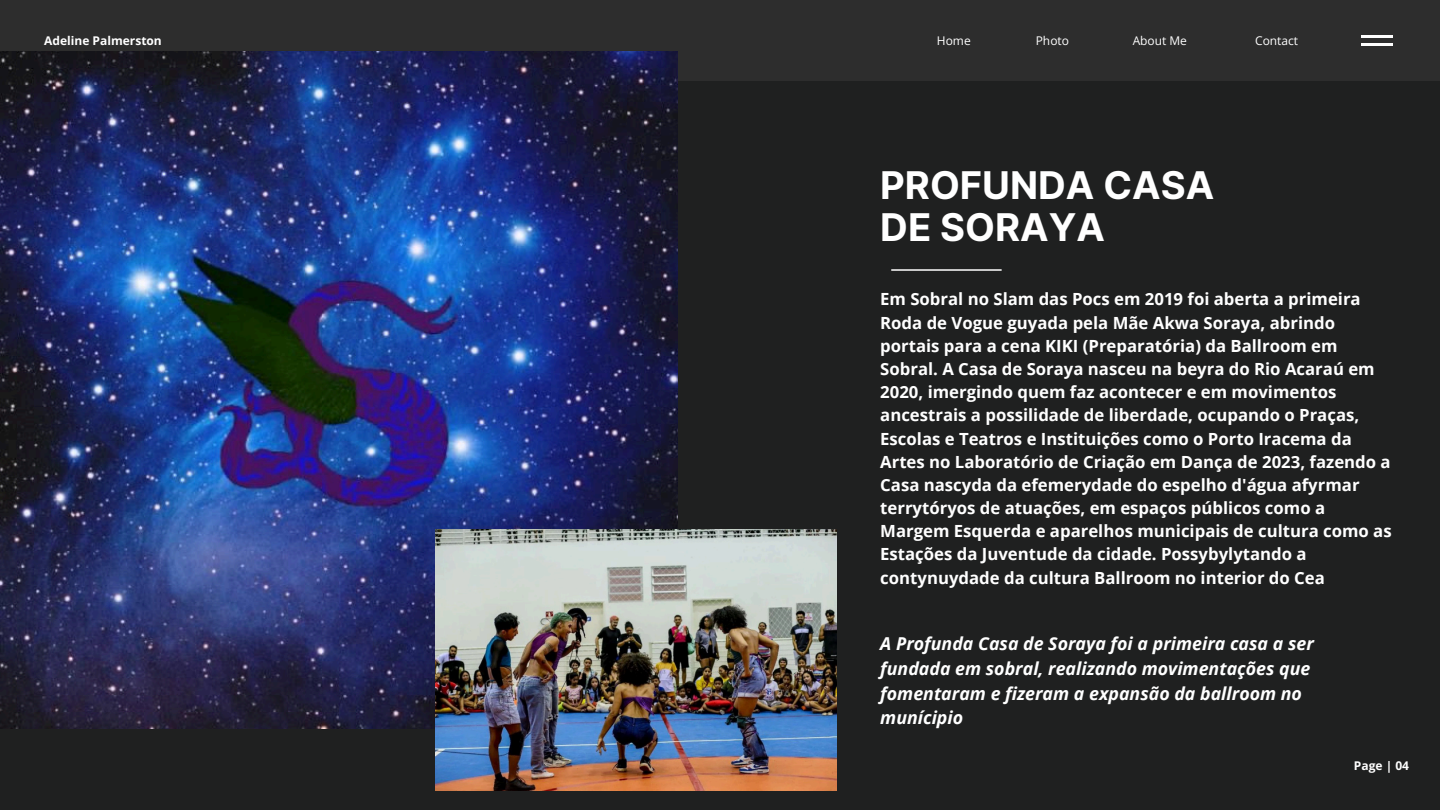
<style>
.page{position:relative;width:1440px;height:810px;background:#1f2020}
.page>*{position:absolute;margin:0;border:0;box-sizing:border-box;transform-origin:0 0}
.t1{font:700 38.2px/42px "Inter";color:#fff}
.t2{font:italic 700 17.8px/24.8px "Open Sans";color:#fff}
.t3{font:700 16.8px/23.2px "Open Sans";color:#fff}
.t4{font:700 12px "Open Sans";color:#fff}
.t5{font:12px "Open Sans";color:#fff}
</style>
<div class="page">
<div style="left:0;top:0;width:1440px;height:81px;background:#2d2d2d"></div>
<hr style="left:1362px;top:36px;width:31px;height:2px;background:#fff">
<hr style="left:1362px;top:43px;width:31px;height:2px;background:#fff">
<hr style="left:891px;top:269px;width:111px;height:2px;background:#fff">
<img style="left:0;top:51px;width:677px;height:678px">
<img style="left:436px;top:530px;width:401px;height:260px">
<p class="t4" style="left:44px;top:32px;width:119px">Adeline Palmerston</p>
<h1 class="t5" style="left:937px;top:32px;width:35px">Home</h1>
<p class="t5" style="left:1036px;top:32px;width:35px">Photo</p>
<p class="t5" style="left:1133px;top:32px;width:56px">About Me</p>
<p class="t5" style="left:1255px;top:32px;width:45px">Contact</p>
<p class="t1" style="left:880px;top:164px;width:336px">PROFUNDA CASA<br>DE SORAYA</p>
<h2 class="t3" style="left:880px;top:287px;width:513px">Em Sobral no Slam das Pocs em 2019 foi aberta a primeira Roda de Vogue guyada pela Mãe Akwa Soraya, abrindo portais para a cena KIKI (Preparatória) da Ballroom em Sobral. A Casa de Soraya nasceu na beyra do Rio Acaraú em 2020, imergindo quem faz acontecer e em movimentos ancestrais a possilidade de liberdade, ocupando o Praças, Escolas e Teatros e Instituições como o Porto Iracema da Artes no Laboratório de Criação em Dança de 2023, fazendo a Casa nascyda da efemerydade do espelho d'água afyrmar terrytóryos de atuações, em espaços públicos como a Margem Esquerda e aparelhos municipais de cultura como as Estações da Juventude da cidade. Possybylytando a contynuydade da cultura Ballroom no interior do Cea</h2>
<h3 class="t2" style="left:880px;top:631px;width:435px">A Profunda Casa de Soraya foi a primeira casa a ser fundada em sobral, realizando movimentações que fomentaram e fizeram a expansão da ballroom no munícipio</h3>
<h2 class="t4" style="left:1354px;top:757px;width:57px">Page | 04</h2>
</div>
